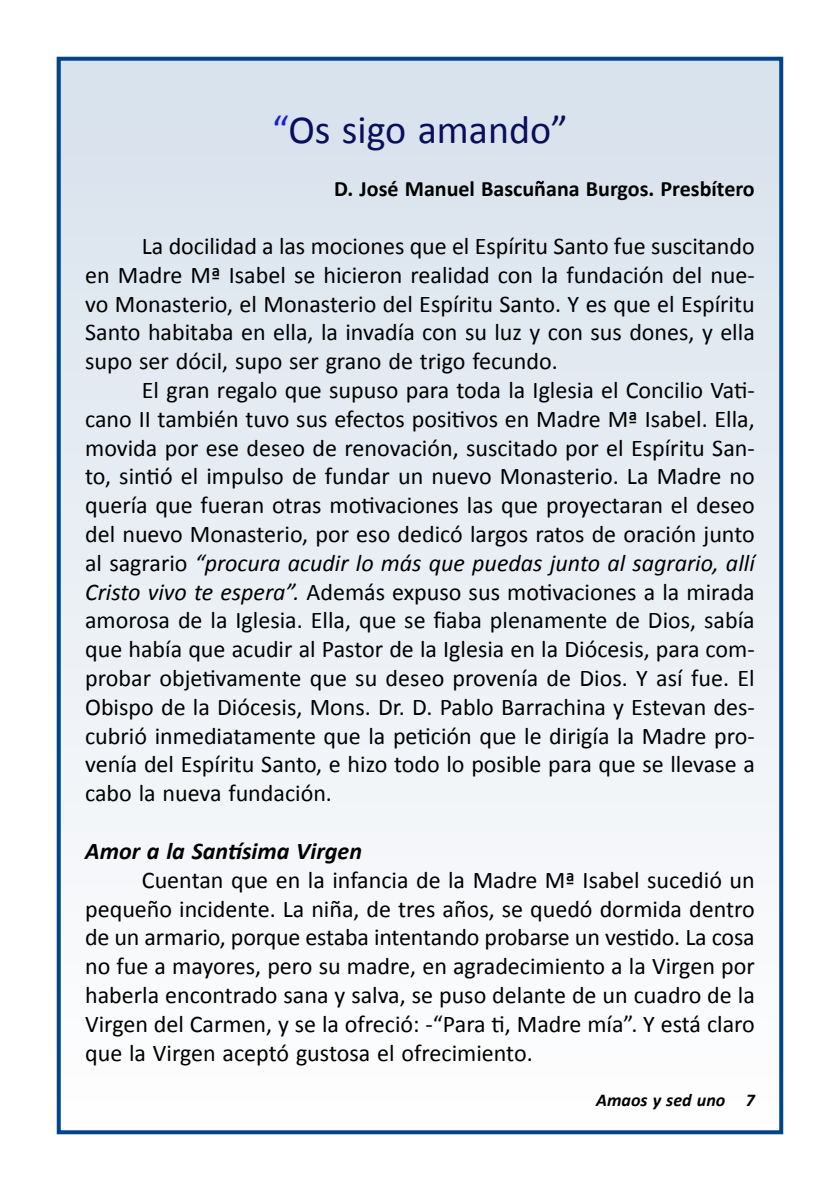
<style>
.page{position:relative;width:840px;height:1191px;background:#fff}
.page>*{position:absolute;margin:0;border:0;box-sizing:border-box;transform-origin:0 0}
.t1{font:40px "Calibri";color:#090f5b}
.t2{font:24px/28.8px "Calibri";color:#000;text-align:justify}
.t3{font:italic 700 24px "Calibri";color:#000}
.t4{font:700 22px "Calibri";color:#000}
.t5{font:italic 700 18px "Calibri";color:#000}
.s1{color:#1623d2}
.s2{font-style:italic}
</style>
<div class="page">
<div style="left:57px;top:57px;width:725px;height:1077px;background:linear-gradient(to bottom,#d5e0eb,#fcfdfd)"></div>
<h1 class="t1" style="left:272px;top:105px;width:297px"><span class="s1">“</span>Os sigo amando”</h1>
<p class="t4" style="left:334px;top:175px;width:422px">D. José Manuel Bascuñana Burgos. Presbítero</p>
<p class="t2" style="left:85px;top:230px;width:670px;text-indent:57px">La docilidad a las mociones que el Espíritu Santo fue suscitando en Madre Mª Isabel se hicieron realidad con la fundación del nue&shy;vo Monasterio, el Monasterio del Espíritu Santo. Y es que el Espíritu Santo habitaba en ella, la invadía con su luz y con sus dones, y ella supo ser dócil, supo ser grano de trigo fecundo.</p>
<p class="t2" style="left:85px;top:374px;width:670px;text-indent:57px">El gran regalo que supuso para toda la Iglesia el Concilio Vati&shy;cano II también tuvo sus efectos positivos en Madre Mª Isabel. Ella, movida por ese deseo de renovación, suscitado por el Espíritu San&shy;to, sintió el impulso de fundar un nuevo Monasterio. La Madre no quería que fueran otras motivaciones las que proyectaran el deseo del nuevo Monasterio, por eso dedicó largos ratos de oración junto al sagrario <span class="s2">“procura acudir lo más que puedas junto al sagrario, allí Cristo vivo te espera”.</span> Además expuso sus motivaciones a la mirada amorosa de la Iglesia. Ella, que se fiaba plenamente de Dios, sabía que había que acudir al Pastor de la Iglesia en la Diócesis, para com&shy;probar objetivamente que su deseo provenía de Dios. Y así fue. El Obispo de la Diócesis, Mons. Dr. D. Pablo Barrachina y Estevan des&shy;cubrió inmediatamente que la petición que le dirigía la Madre pro&shy;venía del Espíritu Santo, e hizo todo lo posible para que se llevase a cabo la nueva fundación.</p>
<p class="t3" style="left:85px;top:836px;width:278px">Amor a la Santísima Virgen</p>
<p class="t2" style="left:85px;top:864px;width:670px;text-indent:57px">Cuentan que en la infancia de la Madre Mª Isabel sucedió un pequeño incidente. La niña, de tres años, se quedó dormida dentro de un armario, porque estaba intentando probarse un vestido. La cosa no fue a mayores, pero su madre, en agradecimiento a la Virgen por haberla encontrado sana y salva, se puso delante de un cuadro de la Virgen del Carmen, y se la ofreció: -“Para ti, Madre mía”. Y está claro que la Virgen aceptó gustosa el ofrecimiento.</p>
<p class="t5" style="left:595px;top:1088px;width:160px">Amaos y sed uno 7</p>
</div>
